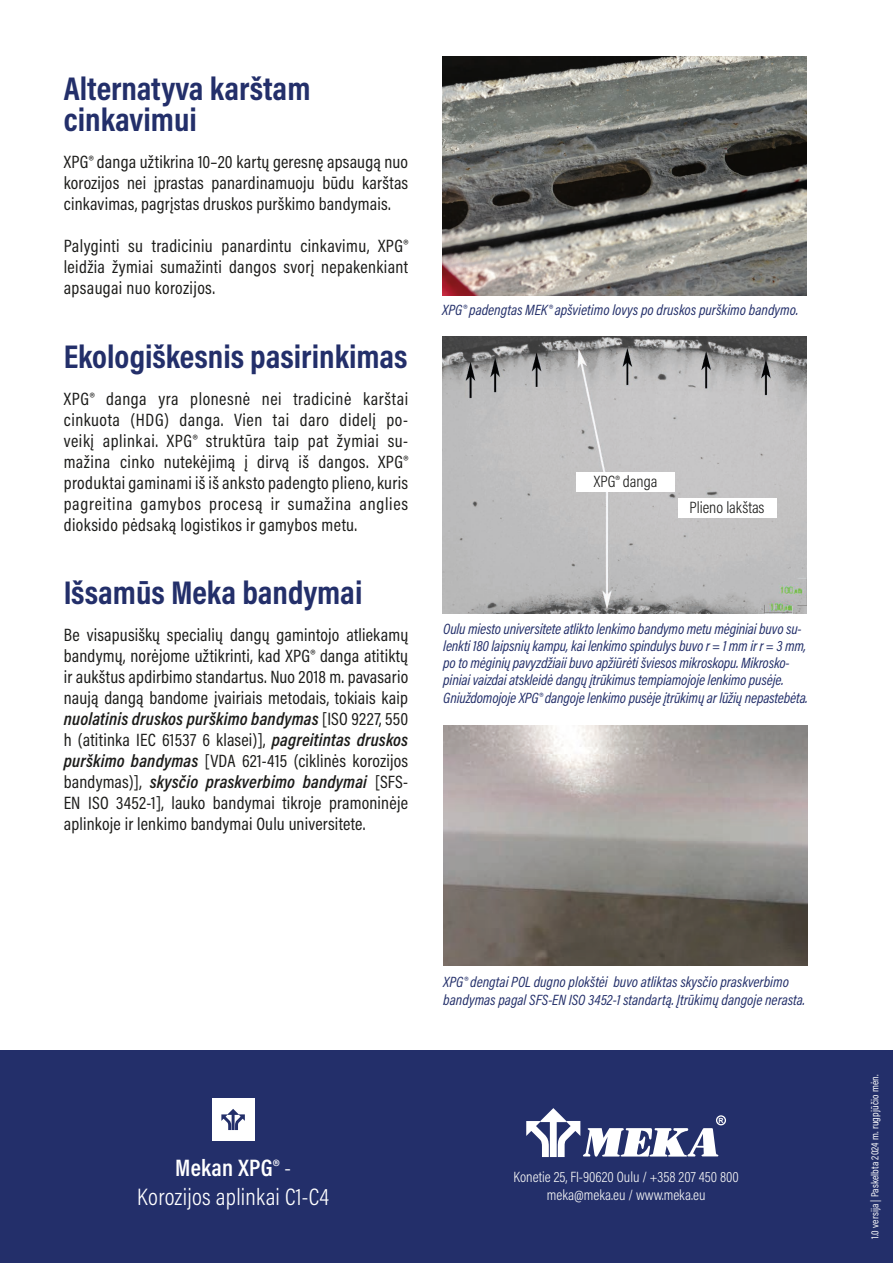
<style>
.page{position:relative;width:893px;height:1263px;background:#fff}
.page>*{position:absolute;margin:0;border:0;box-sizing:border-box;transform-origin:0 0}
.Otsikko_leipätekstin_välissä{font:700 33.15px/31.5px "Acumin Pro Cond";color:#232f6a}
.Leipis{font:700 33.15px "Acumin Pro Cond";color:#232f6a}
.t1{font:300 24px "Acumin Pro Cond";letter-spacing:.01em;color:#fff}
.t2{font:600 24px "Acumin Pro Cond";letter-spacing:.01em;color:#fff}
.Leipis-2{font:18px/21px "Acumin Pro Cond";letter-spacing:.015em;color:#1d1d1b;text-align:justify}
.t3{font:300 16.5px "Acumin Pro Cond";color:#1d1d1b}
.kuvateksti_small{font:italic 15px/17.2px "Acumin Pro Cond";letter-spacing:-.01em;color:#232f6a}
.kuvateksti{font:italic 15px/18px "Acumin Pro Cond";color:#232f6a}
.t4{font:300 15px "Acumin Pro Cond";color:#f6f6f6}
.Leipis-3{font:10.5px "Acumin Pro Cond";letter-spacing:.01em;color:#fff}
.t5{font:700 7.05px "Arial";color:#fff}
.s1{font-weight:600;font-style:italic}
.s2{font-weight:300}
</style>
<div class="page">
<img style="left:442px;top:56px;width:365px;height:240px">
<img style="left:443px;top:726px;width:365px;height:240px">
<div style="left:0;top:1050px;width:893px;height:213px;background:#232f6a"></div>
<svg style="left:526px;top:1108px;width:192px;height:49px"></svg>
<div style="left:716px;top:1115px;width:10px;height:10px;border:1px solid #fff;border-radius:50%"></div>
<div style="left:212px;top:1098px;width:42px;height:43px;background:#fff"></div>
<svg style="left:221px;top:1109px;width:24px;height:21px"></svg>
<img style="left:442px;top:336px;width:365px;height:277px">
<div style="left:678px;top:498px;width:98px;height:20px;background:#fff"></div>
<div style="left:577px;top:472px;width:98px;height:20px;background:#fff"></div>
<p class="Otsikko_leipätekstin_välissä" style="left:64px;top:72px;width:248px">Alternatyva karštam cinkavimui</p>
<p class="Leipis-2" style="left:64px;top:151px;width:346px">XPG® danga užtikrina 10–20 kartų geresnę apsaugą nuo korozijos nei įprastas panardinamuoju būdu karštas cinkavimas, pagrįstas druskos purškimo bandymais.</p>
<p class="Leipis-2" style="left:64px;top:235px;width:346px">Palyginti su tradiciniu panardintu cinkavimu, XPG® leidžia žymiai sumažinti dangos svorį nepakenkiant apsaugai nuo korozijos.</p>
<p class="Leipis" style="left:64px;top:335px;width:345px">Ekologiškesnis pasirinkimas</p>
<p class="Leipis-2" style="left:64px;top:388px;width:346px">XPG® danga yra plonesnė nei tradicinė karštai cinkuota (HDG) danga. Vien tai daro didelį po&shy;veikį aplinkai. XPG® struktūra taip pat žymiai su&shy;mažina cinko nutekėjimą į dirvą iš dangos. XPG® produktai gaminami iš iš anksto padengto plieno, kuris pagreitina gamybos procesą ir sumažina anglies dioksido pėdsaką logistikos ir gamybos metu.</p>
<p class="Otsikko_leipätekstin_välissä" style="left:64px;top:576px;width:300px">Išsamūs Meka bandymai</p>
<p class="Leipis-2" style="left:64px;top:624px;width:346px">Be visapusiškų specialių dangų gamintojo atliekamų bandymų, norėjome užtikrinti, kad XPG® danga atitiktų ir aukštus apdirbimo standartus. Nuo 2018 m. pavasario naują dangą bandome įvairiais metodais, tokiais kaip <span class="s1">nuolatinis druskos purškimo bandymas</span> [ISO 9227, 550 h (atitinka IEC 61537 6 klasei)], <span class="s1">pagreitintas druskos purškimo bandymas</span> [VDA 621-415 (ciklinės korozijos bandymas)], <span class="s1">skysčio praskverbimo bandymai</span> [SFS-EN ISO 3452-1], lauko bandymai tikroje pramoninėje aplinkoje ir lenkimo bandymai Oulu universitete.</p>
<p class="kuvateksti" style="left:442px;top:300px;width:358px">XPG® padengtas MEK® apšvietimo lovys po druskos purškimo bandymo.</p>
<p class="t3" style="left:594px;top:471px;width:65px">XPG® danga</p>
<p class="t3" style="left:689px;top:497px;width:77px">Plieno lakštas</p>
<p class="kuvateksti_small" style="left:443px;top:620px;width:366px">Oulu miesto universitete atlikto lenkimo bandymo metu mėginiai buvo su&shy;lenkti 180 laipsnių kampu, kai lenkimo spindulys buvo r = 1 mm ir r = 3 mm, po to mėginių pavyzdžiaii buvo apžiūrėti šviesos mikroskopu. Mikrosko&shy;piniai vaizdai atskleidė dangų įtrūkimus tempiamojoje lenkimo pusėje.<br>Gniuždomojoje XPG® dangoje lenkimo pusėje įtrūkimų ar lūžių nepastebėta.</p>
<p class="t2" style="left:175px;top:1152px;width:117px">Mekan XPG® <span class="s2">-</span></p>
<p class="t1" style="left:137px;top:1181px;width:193px">Korozijos aplinkai C1-C4</p>
<p class="kuvateksti" style="left:443px;top:972px;width:363px">XPG® dengtai POL dugno plokštėi buvo atliktas skysčio praskverbimo bandymas pagal SFS-EN ISO 3452-1 standartą. Įtrūkimų dangoje nerasta.</p>
<p class="t5" style="left:718px;top:1115px;width:7px">R</p>
<p class="t4" style="left:513px;top:1167px;width:227px">Konetie 25, FI-90620 Oulu / +358 207 450 800</p>
<p class="t4" style="left:547px;top:1185px;width:160px">meka@meka.eu / www.meka.eu</p>
<p class="Leipis-3" style="left:868px;top:1239px;width:166px;rotate:-90deg">1.0 versija | Paskelbta 2024 m. rugpjūčio mėn.</p>
</div>
